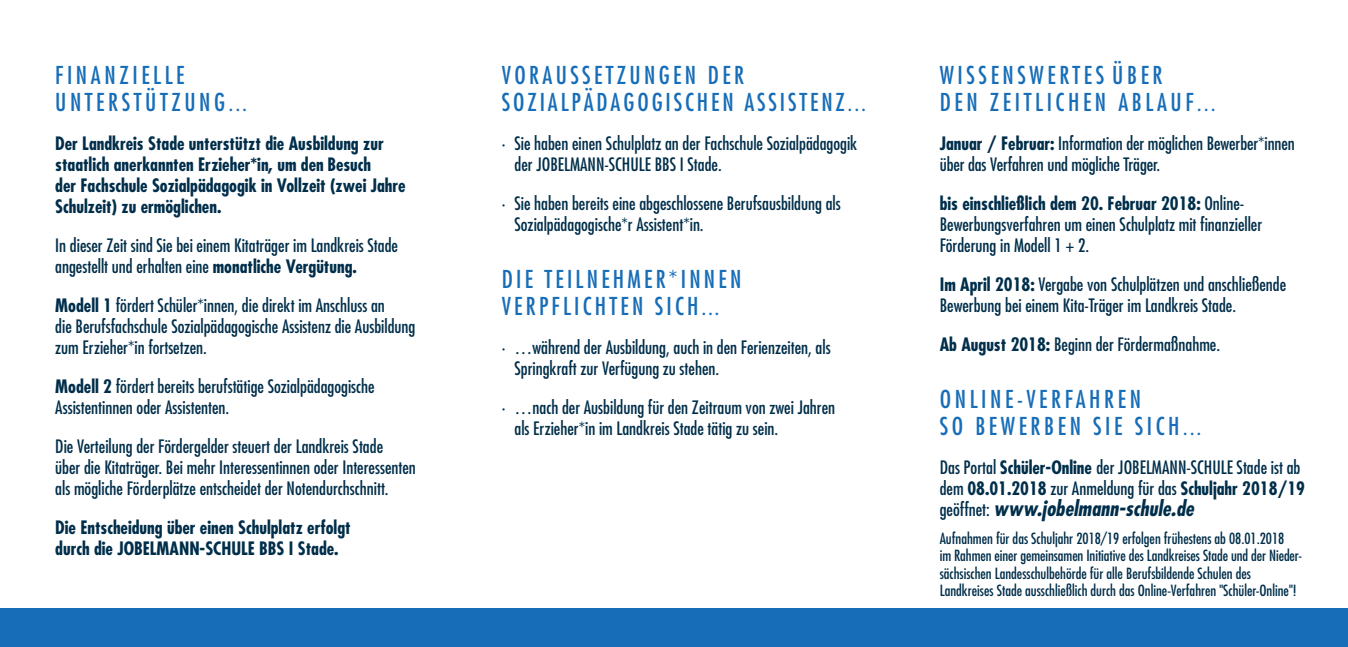
<style>
.page{position:relative;width:1348px;height:647px;background:#fff}
.page>*{position:absolute;margin:0;border:0;box-sizing:border-box;transform-origin:0 0}
.t1{font:condensed 24px/27px "Futura";letter-spacing:.15em;color:#176db7}
.t2{font:condensed 24px/27px "Futura";letter-spacing:.12em;color:#176db7}
.t3{font:italic 700 condensed 21px "Futura";letter-spacing:.005em;color:#002e4a}
.t4{font:condensed 18px/21px "Futura";color:#002e4a}
.t5{font:700 condensed 18px/21px "Futura";color:#002e4a}
.t6{font:condensed 15px/17.2px "Futura";color:#002e4a}
.s1{font-size:21px}
.s2{font-weight:700}
.s3{font-weight:400;font-style:normal;font-size:18px}
</style>
<div class="page">
<div style="left:0;top:608px;width:1348px;height:38px;background:#176db7"></div>
<h1 class="t1" style="left:55px;top:63px;width:193px">FINANZIELLE<br>UNTERSTÜTZUNG<span class="s1">...</span></h1>
<p class="t5" style="left:55px;top:134px;width:352px">Der Landkreis Stade unterstützt die Ausbildung zur staatlich anerkannten Erzieher*in, um den Besuch<br>der Fachschule Sozialpädagogik in Vollzeit (zwei Jahre Schulzeit) zu ermöglichen.</p>
<p class="t4" style="left:55px;top:236px;width:344px">In dieser Zeit sind Sie bei einem Kitaträger im Landkreis Stade angestellt und erhalten eine <span class="s2">monatliche Vergütung.</span></p>
<p class="t4" style="left:55px;top:296px;width:362px"><span class="s2">Modell 1</span> fördert Schüler*innen, die direkt im Anschluss an<br>die Berufsfachschule Sozialpädagogische Assistenz die Ausbildung zum Erzieher*in fortsetzen.</p>
<p class="t4" style="left:55px;top:377px;width:321px"><span class="s2">Modell 2</span> fördert bereits berufstätige Sozialpädagogische<br>Assistentinnen oder Assistenten.</p>
<p class="t4" style="left:55px;top:437px;width:362px">Die Verteilung der Fördergelder steuert der Landkreis Stade<br>über die Kitaträger. Bei mehr Interessentinnen oder Interessenten als mögliche Förderplätze entscheidet der Notendurchschnitt.</p>
<p class="t5" style="left:55px;top:518px;width:297px">Die Entscheidung über einen Schulplatz erfolgt durch die JOBELMANN-SCHULE BBS I Stade.</p>
<h1 class="t2" style="left:502px;top:63px;width:366px">VORAUSSETZUNGEN DER<br>SOZIALPÄDAGOGISCHEN ASSISTENZ<span class="s1">...</span></h1>
<p class="t4" style="left:514px;top:134px;width:344px;text-indent:-13px">· Sie haben einen Schulplatz an der Fachschule Sozialpädagogik der JOBELMANN-SCHULE BBS I Stade.</p>
<p class="t4" style="left:514px;top:194px;width:328px;text-indent:-13px">· Sie haben bereits eine abgeschlossene Berufsausbildung als<br>Sozialpädagogische*r Assistent*in.</p>
<h1 class="t1" style="left:502px;top:267px;width:241px">DIE TEILNEHMER*INNEN<br>VERPFLICHTEN SICH<span class="s1">...</span></h1>
<p class="t4" style="left:514px;top:338px;width:318px;text-indent:-13px">· …während der Ausbildung, auch in den Ferienzeiten, als<br>Springkraft zur Verfügung zu stehen.</p>
<p class="t4" style="left:514px;top:398px;width:322px;text-indent:-13px">· …nach der Ausbildung für den Zeitraum von zwei Jahren als Erzieher*in im Landkreis Stade tätig zu sein.</p>
<h1 class="t1" style="left:940px;top:63px;width:277px">WISSENSWERTES ÜBER<br>DEN ZEITLICHEN ABLAUF<span class="s1">...</span></h1>
<p class="t4" style="left:940px;top:134px;width:357px"><span class="s2">Januar / Februar:</span> Information der möglichen Bewerber*innen über das Verfahren und mögliche Träger.</p>
<p class="t4" style="left:940px;top:194px;width:324px"><span class="s2">bis einschließlich dem 20. Februar 2018:</span> Online-<br>Bewerbungsverfahren um einen Schulplatz mit finanzieller<br>Förderung in Modell 1 + 2.</p>
<p class="t4" style="left:940px;top:275px;width:348px"><span class="s2">Im April 2018:</span> Vergabe von Schulplätzen und anschließende<br>Bewerbung bei einem Kita-Träger im Landkreis Stade.</p>
<p class="t4" style="left:940px;top:335px;width:282px"><span class="s2">Ab August 2018:</span> Beginn der Fördermaßnahme.</p>
<h1 class="t1" style="left:940px;top:387px;width:263px">ONLINE-VERFAHREN<br>SO BEWERBEN SIE SICH<span class="s1">...</span></h1>
<p class="t4" style="left:940px;top:458px;width:367px">Das Portal <span class="s2">Schüler-Online</span> der JOBELMANN-SCHULE Stade ist ab dem <span class="s2">08.01.2018</span> zur Anmeldung für das <span class="s2">Schuljahr 2018/19</span></p>
<p class="t3" style="left:940px;top:499px;width:256px"><span class="s3">geöffnet:</span> www.jobelmann-schule.de</p>
<p class="t6" style="left:940px;top:530px;width:364px">Aufnahmen für das Schuljahr 2018/19 erfolgen frühestens ab 08.01.2018<br>im Rahmen einer gemeinsamen Initiative des Landkreises Stade und der Nieder&shy;sächsischen Landesschulbehörde für alle Berufsbildende Schulen des Landkreises Stade ausschließlich durch das Online-Verfahren "Schüler-Online"!</p>
</div>
